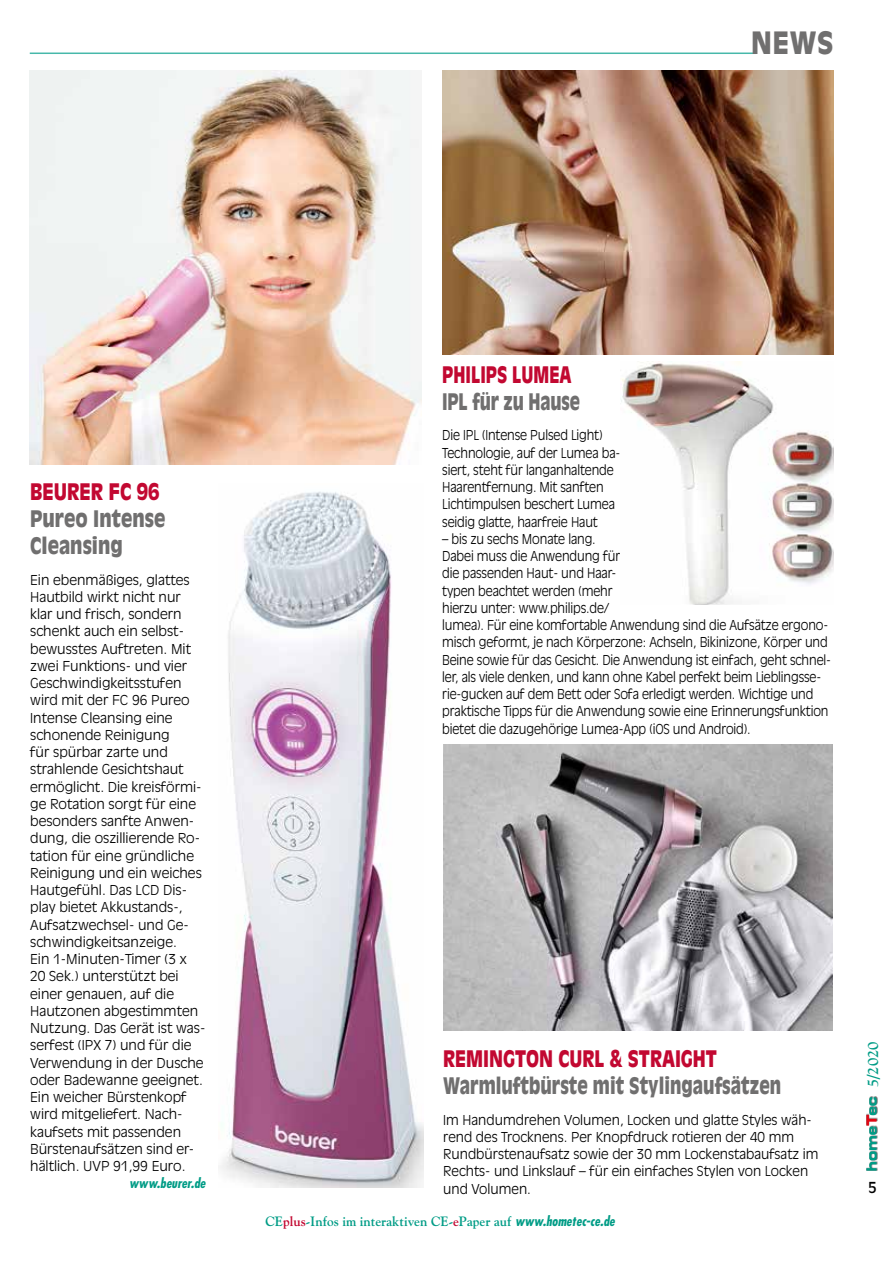
<style>
.page{position:relative;width:893px;height:1263px;background:#fff}
.page>*{position:absolute;margin:0;border:0;box-sizing:border-box;transform-origin:0 0}
.t1{font:900 30.3px "Antique Olive";color:#706f6f;scale:.88 1}
.t2{font:900 22.5px "Antique Olive";color:#706f6f;scale:.76 1}
.t3{font:900 22.5px "Antique Olive";color:#c20831;scale:.8 1}
.t4{font:900 22.5px/27px "Antique Olive";color:#706f6f;scale:.82 1}
.t5{font:900 22.5px "Antique Olive";color:#706f6f;scale:.74 1}
.t6{font:900 22.5px "Antique Olive";color:#c20831;scale:.74 1}
.t7{font:900 22.5px "Antique Olive";color:#c20831;scale:.82 1}
.t8{font:700 15px "Goudy";color:#009c86}
.t9{font:15px "Antique Olive";color:#000}
.t10{font:300 13.5px/17.2px "Antique Olive";color:#000}
.t11{font:300 13.5px/17.2px "Antique Olive";color:#000;scale:.93 1}
.t12{font:700 13.5px "Goudy";color:#009c86}
.t13{font:italic 700 condensed 13.5px "Futura";color:#009c86}
.s1{color:#c20831}
.s2{font-family:"Futura";font-style:italic;font-stretch:condensed}
</style>
<div class="page">
<hr style="left:30px;top:53px;width:726px;height:1px;background:#47b8aa">
<svg style="left:866px;top:1096px;width:11px;height:74px"></svg>
<img style="left:220px;top:491px;width:203px;height:697px">
<img style="left:30px;top:71px;width:391px;height:393px">
<img style="left:442px;top:71px;width:391px;height:284px">
<img style="left:621px;top:362px;width:212px;height:242px">
<img style="left:443px;top:745px;width:389px;height:286px">
<h1 class="t1" style="left:751px;top:25px;width:95px">NEWS</h1>
<h2 class="t7" style="left:30px;top:478px;width:159px">BEURER FC 96</h2>
<h2 class="t4" style="left:30px;top:504px;width:166px">Pureo Intense<br>Cleansing</h2>
<p class="t10" style="left:30px;top:571px;width:177px">Ein ebenmäßiges, glattes<br>Hautbild wirkt nicht nur klar und frisch, sondern schenkt auch ein selbst&shy;bewusstes Auftreten. Mit zwei Funktions- und vier<br>Geschwindigkeitsstufen wird mit der FC 96 Pureo<br>Intense Cleansing eine schonende Reinigung<br>für spürbar zarte und strahlende Gesichtshaut ermöglicht. Die kreisförmi&shy;ge Rotation sorgt für eine besonders sanfte Anwen&shy;dung, die oszillierende Ro&shy;tation für eine gründliche<br>Reinigung und ein weiches<br>Hautgefühl. Das LCD Dis&shy;play bietet Akkustands-,<br>Aufsatzwechsel- und Ge&shy;schwindigkeitsanzeige.<br>Ein 1-Minuten-Timer (3 x<br>20 Sek.) unterstützt bei einer genauen, auf die<br>Hautzonen abgestimmten<br>Nutzung. Das Gerät ist was&shy;serfest (IPX 7) und für die<br>Verwendung in der Dusche oder Badewanne geeignet.<br>Ein weicher Bürstenkopf wird mitgeliefert. Nach&shy;kaufsets mit passenden<br>Bürstenaufsätzen sind er&shy;hältlich. UVP 91,99 Euro.</p>
<p class="t13" style="left:129px;top:1174px;width:78px">www.beurer.de</p>
<h2 class="t6" style="left:442px;top:361px;width:176px">PHILIPS LUMEA</h2>
<h2 class="t5" style="left:442px;top:388px;width:188px">IPL für zu Hause</h2>
<p class="t11" style="left:442px;top:426px;width:193px">Die IPL (Intense Pulsed Light)<br>Technologie, auf der Lumea ba&shy;siert, steht für langanhaltende<br>Haarentfernung. Mit sanften<br>Lichtimpulsen beschert Lumea seidig glatte, haarfreie Haut</p>
<p class="t11" style="left:442px;top:530px;width:420px">– bis zu sechs Monate lang.<br>Dabei muss die Anwendung für<br>die passenden Haut- und Haar-<br>typen beachtet werden (mehr<br>hierzu unter: www.philips.de/<br>lumea). Für eine komfortable Anwendung sind die Aufsätze ergono&shy;misch geformt, je nach Körperzone: Achseln, Bikinizone, Körper und Beine sowie für das Gesicht. Die Anwendung ist einfach, geht schnel&shy;ler, als viele denken, und kann ohne Kabel perfekt beim Lieblingsse&shy;rie-gucken auf dem Bett oder Sofa erledigt werden. Wichtige und praktische Tipps für die Anwendung sowie eine Erinnerungsfunktion bietet die dazugehörige Lumea-App (iOS und Android).</p>
<h2 class="t3" style="left:443px;top:1045px;width:344px">REMINGTON CURL &amp; STRAIGHT</h2>
<h2 class="t2" style="left:443px;top:1072px;width:446px">Warmluftbürste mit Stylingaufsätzen</h2>
<p class="t10" style="left:443px;top:1110px;width:377px">Im Handumdrehen Volumen, Locken und glatte Styles wäh&shy;rend des Trocknens. Per Knopfdruck rotieren der 40 mm Rundbürstenaufsatz sowie der 30 mm Lockenstabaufsatz im Rechts- und Linkslauf – für ein einfaches Stylen von Locken und Volumen.</p>
<p class="t12" style="left:265px;top:1212px;width:351px">CE<span class="s1">plus</span>-Infos im interaktiven CE-<span class="s1">e</span>Paper auf <span class="s2">www.hometec-ce.de</span></p>
<p class="t8" style="left:864px;top:1087px;width:47px;rotate:-90deg">5/2020</p>
<p class="t9" style="left:869px;top:1178px;width:10px">5</p>
</div>
